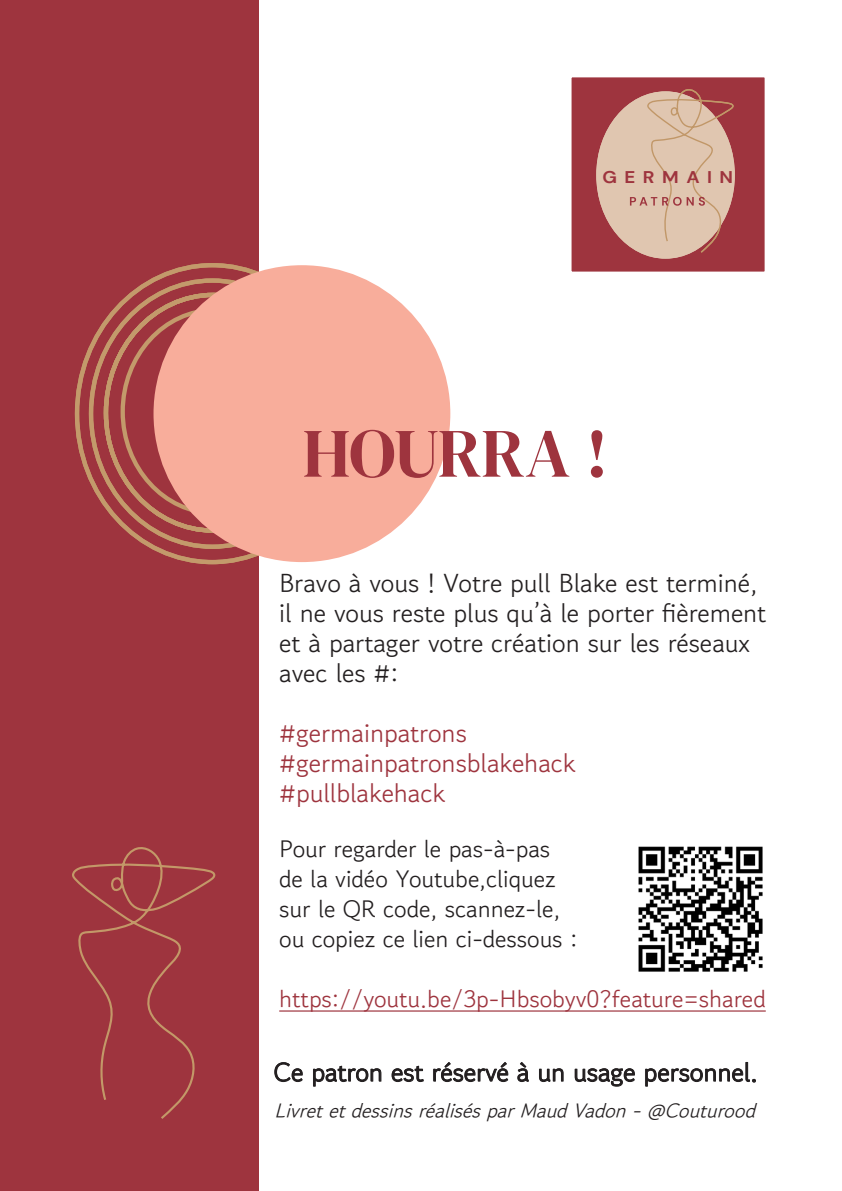
<style>
.page{position:relative;width:842px;height:1191px;background:#fff}
.page>*{position:absolute;margin:0;border:0;box-sizing:border-box;transform-origin:0 0}
.t1{font:69.2px "DM Serif Display";letter-spacing:-.015em;color:#9e343e}
.t2{font:26px/30px "Gowun Dodum";color:#231f20}
.t3{font:26px/30px "Gowun Dodum";color:#9e343e}
.t4{font:24px/30px "Gowun Dodum";color:#231f20}
.t5{font:24px "Gowun Dodum";color:#9e343e}
.t6{font:italic 20px "Gowun Dodum";color:#231f20}
.t7{font:700 17px "DM Sans";letter-spacing:.4em;color:#9e343e;scale:1.11 1}
</style>
<div class="page">
<div style="left:0;top:0;width:259px;height:1191px;background:#9e343e"></div>
<svg style="left:72px;top:847px;width:144px;height:272px"></svg>
<div style="left:154px;top:265px;width:296px;height:297px;background:#f8ad9b;border-radius:50%"></div>
<div style="left:570px;top:75px;width:197px;height:198px;background:#9e343e"></div>
<div style="left:568px;top:73px;width:200px;height:202px;border:4px solid #fff"></div>
<div style="left:596px;top:91px;width:139px;height:168px;background:#e0c6b0;border-radius:50%"></div>
<svg style="left:630px;top:89px;width:104px;height:165px"></svg>
<hr style="left:279px;top:1010px;width:487px;height:1px;background:#9e343e">
<img style="left:638px;top:846px;width:125px;height:126px">
<p class="t7" style="left:602px;top:167px;width:119px">GERMAIN</p>
<h1 class="t1" style="left:303px;top:413px;width:307px">HOURRA !</h1>
<p class="t2" style="left:279px;top:566px;width:489px">Bravo à vous ! Votre pull Blake est terminé, il ne vous reste plus qu’à le porter fièrement et à partager votre création sur les réseaux avec les #:</p>
<p class="t3" style="left:279px;top:716px;width:298px">#germainpatrons #germainpatronsblakehack #pullblakehack</p>
<p class="t4" style="left:279px;top:831px;width:300px">Pour regarder le pas-à-pas de la vidéo Youtube,cliquez sur le QR code, scannez-le, ou copiez ce lien ci-dessous :</p>
<p class="t5" style="left:279px;top:980px;width:488px">https://youtu.be/3p-Hbsobyv0?feature=shared</p>
<p class="t2" style="left:274px;top:1055px;width:486px">Ce patron est réservé à un usage personnel.</p>
<p class="t6" style="left:274px;top:1095px;width:489px">LivretetdessinsréalisésparMaudVadon-@Couturood</p>
</div>
